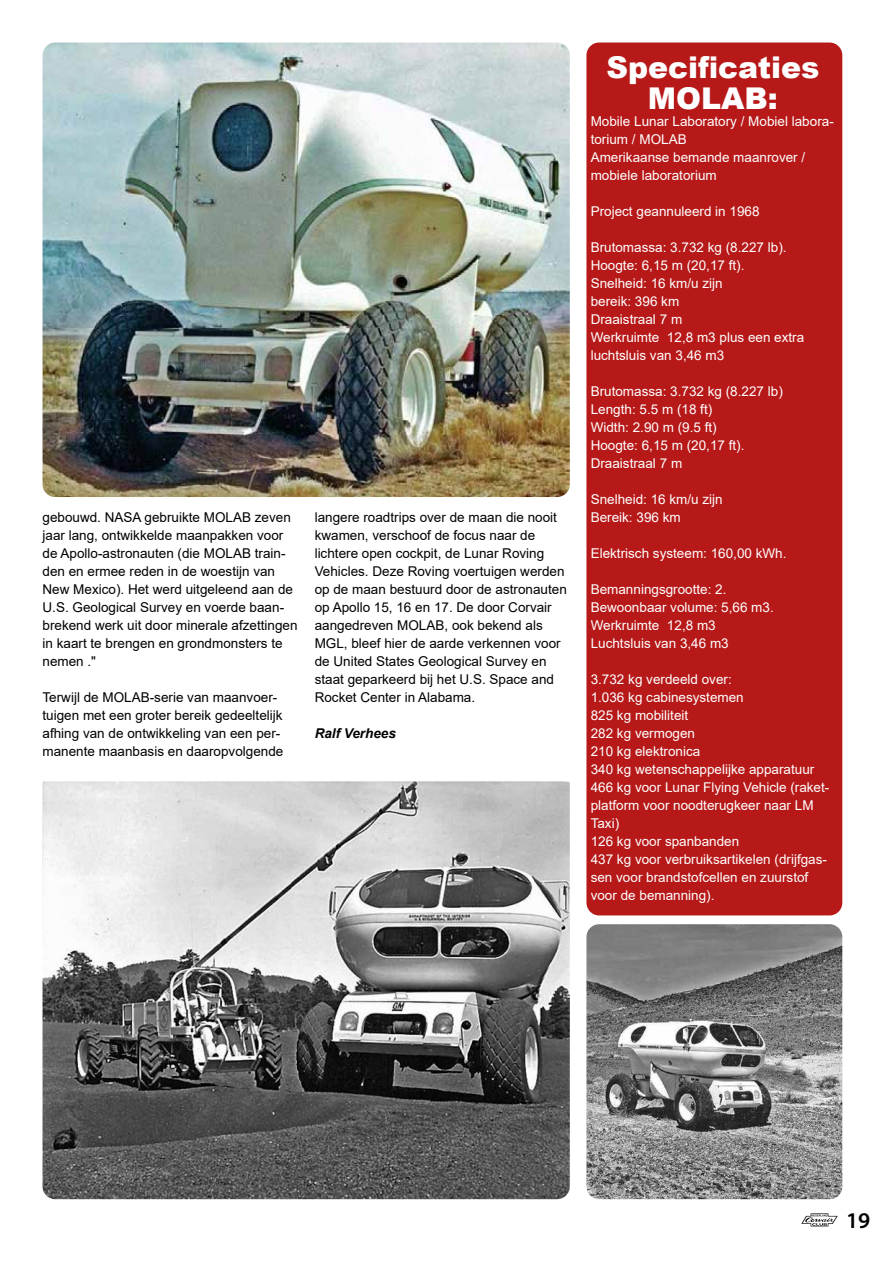
<style>
.page{position:relative;width:893px;height:1263px;background:#fff}
.page>*{position:absolute;margin:0;border:0;box-sizing:border-box;transform-origin:0 0}
.t1{font:900 30px/31.5px "Arial";color:#fff;text-align:center}
.t2{font:600 22.5px "Myriad Pro";color:#000}
.t3{font:13.5px/18px "Arial";color:#fff}
.t4{font:13.5px/18px "Arial";color:#000}
.t5{font:italic 700 13.5px "Arial";color:#000}
</style>
<div class="page">
<svg style="left:801px;top:1213px;width:37px;height:13px"></svg>
<div style="left:586px;top:43px;width:256px;height:872px;background:#b71818;border-radius:13px"></div>
<img style="left:43px;top:43px;width:527px;height:454px">
<img style="left:43px;top:781px;width:527px;height:418px">
<img style="left:586px;top:924px;width:256px;height:275px">
<p class="t4" style="left:43px;top:508px;width:257px">gebouwd. NASA gebruikte MOLAB zeven jaar lang, ontwikkelde maanpakken voor de Apollo-astronauten (die MOLAB train&shy;den en ermee reden in de woestijn van New Mexico). Het werd uitgeleend aan de U.S. Geological Survey en voerde baan&shy;brekend werk uit door minerale afzettingen in kaart te brengen en grondmonsters te nemen ."</p>
<p class="t4" style="left:43px;top:688px;width:242px">Terwijl de MOLAB-serie van maanvoer&shy;tuigen met een groter bereik gedeeltelijk afhing van de ontwikkeling van een per&shy;manente maanbasis en daaropvolgende</p>
<p class="t4" style="left:315px;top:508px;width:254px">langere roadtrips over de maan die nooit kwamen, verschoof de focus naar de lichtere open cockpit, de Lunar Roving Vehicles. Deze Roving voertuigen werden op de maan bestuurd door de astronauten op Apollo 15, 16 en 17. De door Corvair aangedreven MOLAB, ook bekend als MGL, bleef hier de aarde verkennen voor de United States Geological Survey en staat geparkeerd bij het U.S. Space and Rocket Center in Alabama.</p>
<p class="t5" style="left:315px;top:724px;width:83px">Ralf Verhees</p>
<h1 class="t1" style="left:606px;top:50px;width:214px">Specificaties<br>MOLAB:</h1>
<p class="t3" style="left:591px;top:112px;width:245px">Mobile Lunar Laboratory / Mobiel labora&shy;torium / MOLAB<br>Amerikaanse bemande maanrover / mobiele laboratorium</p>
<p class="t3" style="left:591px;top:202px;width:170px">Project geannuleerd in 1968</p>
<p class="t3" style="left:591px;top:238px;width:215px">Brutomassa: 3.732 kg (8.227 lb).<br>Hoogte: 6,15 m (20,17 ft).<br>Snelheid: 16 km/u zijn<br>bereik: 396 km<br>Draaistraal 7 m<br>Werkruimte 12,8 m3 plus een extra luchtsluis van 3,46 m3</p>
<p class="t3" style="left:591px;top:382px;width:194px">Brutomassa: 3.732 kg (8.227 lb)<br>Length: 5.5 m (18 ft)<br>Width: 2.90 m (9.5 ft)<br>Hoogte: 6,15 m (20,17 ft).<br>Draaistraal 7 m</p>
<p class="t3" style="left:591px;top:490px;width:134px">Snelheid: 16 km/u zijn<br>Bereik: 396 km</p>
<p class="t3" style="left:591px;top:544px;width:197px">Elektrisch systeem: 160,00 kWh.</p>
<p class="t3" style="left:591px;top:580px;width:185px">Bemanningsgrootte: 2.<br>Bewoonbaar volume: 5,66 m3.<br>Werkruimte 12,8 m3<br>Luchtsluis van 3,46 m3</p>
<p class="t3" style="left:591px;top:670px;width:240px">3.732 kg verdeeld over:<br>1.036 kg cabinesystemen<br>825 kg mobiliteit<br>282 kg vermogen<br>210 kg elektronica<br>340 kg wetenschappelijke apparatuur<br>466 kg voor Lunar Flying Vehicle (raket&shy;platform voor noodterugkeer naar LM<br>Taxi)<br>126 kg voor spanbanden<br>437 kg voor verbruiksartikelen (drijfgas&shy;sen voor brandstofcellen en zuurstof voor de bemanning).</p>
<h2 class="t2" style="left:846px;top:1206px;width:26px">19</h2>
</div>
